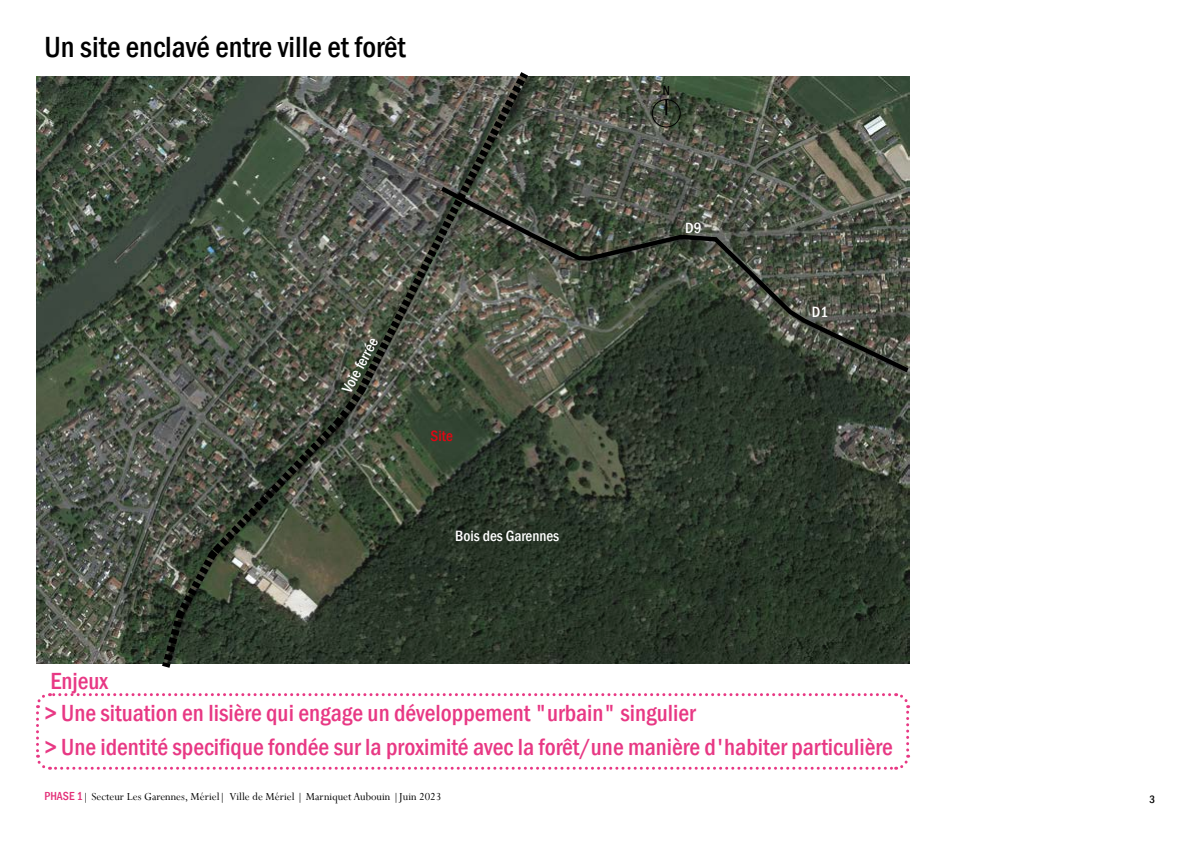
<style>
.page{position:relative;width:1191px;height:842px;background:#fff}
.page>*{position:absolute;margin:0;border:0;box-sizing:border-box;transform-origin:0 0}
.t1{font:500 condensed 30px "Franklin Gothic";color:#000}
.t2{font:500 condensed 24px/31.3px "Franklin Gothic";color:#e83884}
.t3{font:500 condensed 15.3px "Franklin Gothic";color:#fff}
.t4{font:500 condensed 15.3px "Franklin Gothic";color:#e10613}
.t5{font:500 condensed 13.5px "Franklin Gothic";color:#000;scale:.94 1}
.t6{font:12px "Perpetua";color:#000}
.t7{font:500 condensed 11px "Franklin Gothic";color:#000}
.s1{font-family:"Franklin Gothic";font-weight:500;font-stretch:condensed;color:#e32e77}
</style>
<div class="page">
<img style="left:36px;top:77px;width:873px;height:587px">
<img style="left:37px;top:663px;width:86px;height:1px">
<svg style="left:36px;top:693px;width:875px;height:77px"></svg>
<div style="left:652px;top:99px;width:28px;height:28px;border:1px solid #000;border-radius:50%"></div>
<svg style="left:665px;top:100px;width:2px;height:15px"></svg>
<svg style="left:156px;top:72px;width:379px;height:596px;background:#485043"></svg>
<svg style="left:436px;top:183px;width:474px;height:193px;background:#4a5043"></svg>
<p class="t1" style="left:45px;top:27px;width:363px">Un site enclavé entre ville et forêt</p>
<p class="t3" style="left:337px;top:387px;width:61px;rotate:-62deg">Voie ferrée</p>
<p class="t4" style="left:430px;top:426px;width:24px">Site</p>
<p class="t3" style="left:455px;top:526px;width:106px">Bois des Garennes</p>
<p class="t5" style="left:663px;top:82px;width:9px">N</p>
<p class="t3" style="left:685px;top:218px;width:18px">D9</p>
<p class="t3" style="left:812px;top:302px;width:18px">D1</p>
<p class="t2" style="left:44px;top:665px;width:652px">Enjeux<br>&gt; Une situation en lisière qui engage un développement "urbain" singulier</p>
<p class="t2" style="left:44px;top:731px;width:849px">&gt; Une identité specifique fondée sur la proximité avec la forêt/une manière d'habiter particulière</p>
<p class="t6" style="left:45px;top:789px;width:398px"><span class="s1">PHASE 1</span>| Secteur Les Garennes, Mériel| Ville de Mériel | Marniquet Aubouin |Juin 2023</p>
<p class="t7" style="left:1149px;top:792px;width:7px">3</p>
</div>
